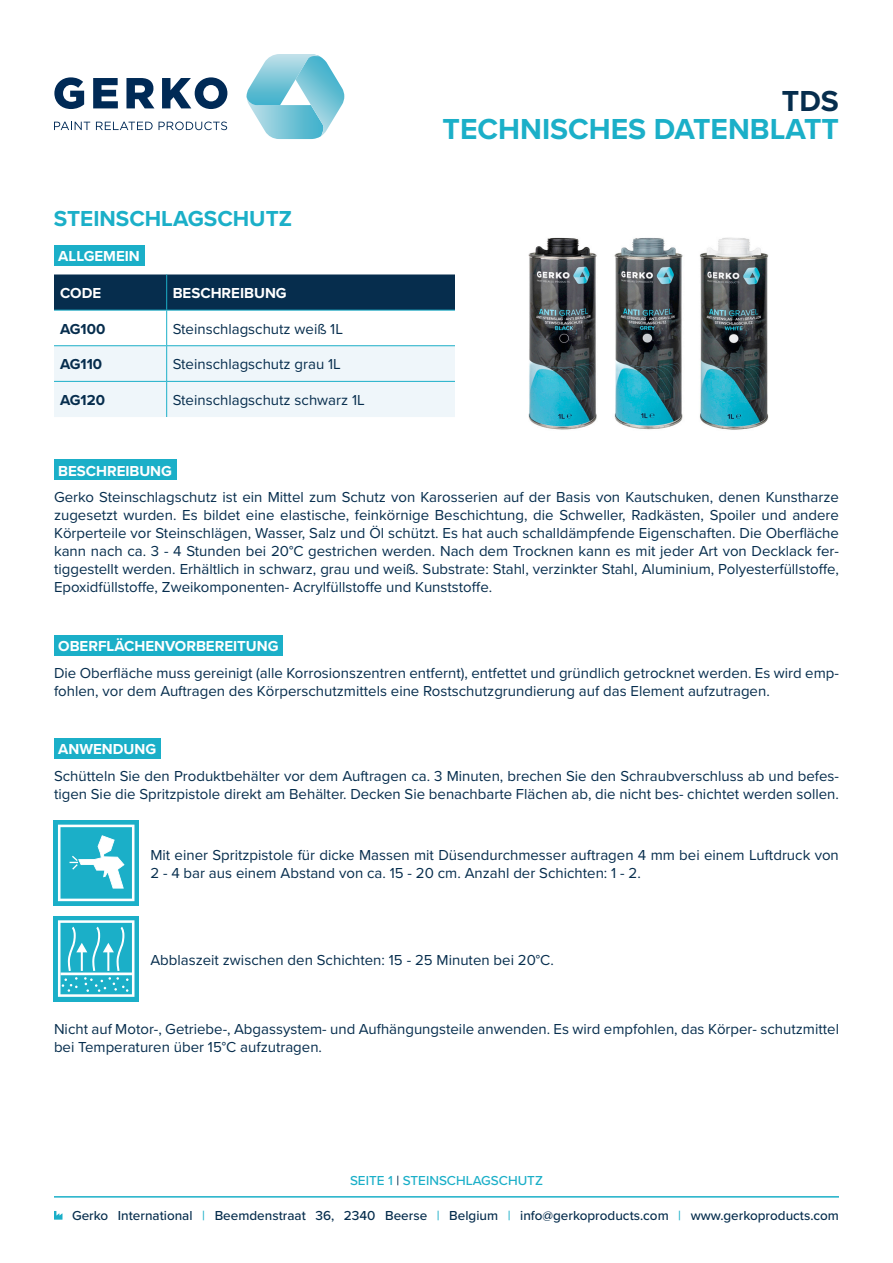
<style>
.page{position:relative;width:893px;height:1263px;background:#fff}
.page>*{position:absolute;margin:0;border:0;box-sizing:border-box;transform-origin:0 0}
.t1{font:700 30px "Proxima Nova";color:#1bafc8}
.t2{font:700 30px "Proxima Nova";color:#062d4d}
.t3{font:700 22.5px "Proxima Nova";color:#1bafc8}
.Alineastijl{font:15px/18px "Proxima Nova";color:#062d4d}
.t4{font:700 15px "Proxima Nova";color:#fff}
.t5{font:700 15px "Proxima Nova";color:#062d4d}
.t6{font:500 13.5px "Proxima Nova";color:#062d4d}
.t7{font:500 13.5px "Proxima Nova";color:#1bafc8}
.s1{color:#062d4d}
.s2{color:#1bafc8}
</style>
<div class="page">
<div style="left:54px;top:245px;width:90px;height:21px;background:#1bafc8"></div>
<div style="left:54px;top:274px;width:401px;height:36px;background:#062d4d"></div>
<div style="left:54px;top:346px;width:401px;height:71px;background:#eff6fa"></div>
<hr style="left:166px;top:274px;width:1px;height:36px;background:#1bafc8">
<hr style="left:54px;top:310px;width:113px;height:1px;background:#1bafc8">
<hr style="left:167px;top:310px;width:667px;height:1px;background:#1bafc8">
<hr style="left:166px;top:310px;width:1px;height:35px;background:#1bafc8">
<hr style="left:166px;top:346px;width:1px;height:35px;background:#1bafc8">
<hr style="left:166px;top:382px;width:1px;height:35px;background:#1bafc8">
<hr style="left:54px;top:345px;width:113px;height:1px;background:#1bafc8">
<hr style="left:167px;top:345px;width:667px;height:1px;background:#1bafc8">
<hr style="left:54px;top:381px;width:113px;height:1px;background:#1bafc8">
<hr style="left:167px;top:381px;width:667px;height:1px;background:#1bafc8">
<div style="left:54px;top:459px;width:122px;height:21px;background:#1bafc8"></div>
<div style="left:54px;top:635px;width:229px;height:20px;background:#1bafc8"></div>
<div style="left:54px;top:738px;width:106px;height:21px;background:#1bafc8"></div>
<svg style="left:54px;top:820px;width:85px;height:85px"></svg>
<svg style="left:58px;top:825px;width:76px;height:76px"></svg>
<div style="left:54px;top:916px;width:85px;height:85px;background:#1bafc8"></div>
<svg style="left:58px;top:920px;width:76px;height:77px"></svg>
<svg style="left:54px;top:122px;width:36px;height:8px"></svg>
<svg style="left:96px;top:122px;width:57px;height:8px"></svg>
<svg style="left:159px;top:122px;width:68px;height:8px"></svg>
<svg style="left:54px;top:77px;width:30px;height:32px"></svg>
<svg style="left:93px;top:78px;width:25px;height:30px"></svg>
<svg style="left:126px;top:78px;width:28px;height:30px"></svg>
<svg style="left:162px;top:77px;width:65px;height:32px"></svg>
<svg style="left:246px;top:54px;width:98px;height:85px"></svg>
<svg style="left:54px;top:1211px;width:8px;height:8px"></svg>
<hr style="left:54px;top:1196px;width:785px;height:1px;background:#1bafc8">
<div style="left:456px;top:208px;width:383px;height:250px;background:#fff"></div>
<img style="left:528px;top:237px;width:241px;height:193px">
<p class="t3" style="left:54px;top:202px;width:240px">STEINSCHLAGSCHUTZ</p>
<p class="t4" style="left:58px;top:245px;width:83px">ALLGEMEIN</p>
<p class="t4" style="left:60px;top:282px;width:43px">CODE</p>
<p class="t4" style="left:173px;top:282px;width:116px">BESCHREIBUNG</p>
<p class="t5" style="left:60px;top:318px;width:47px">AG100</p>
<p class="Alineastijl" style="left:173px;top:319px;width:172px">Steinschlagschutz weiß 1L</p>
<p class="t5" style="left:60px;top:353px;width:44px">AG110</p>
<p class="Alineastijl" style="left:173px;top:355px;width:170px">Steinschlagschutz grau 1L</p>
<p class="t5" style="left:60px;top:389px;width:47px">AG120</p>
<p class="Alineastijl" style="left:173px;top:390px;width:194px">Steinschlagschutz schwarz 1L</p>
<p class="t4" style="left:58px;top:459px;width:115px">BESCHREIBUNG</p>
<p class="t2" style="left:782px;top:78px;width:58px">TDS</p>
<p class="t1" style="left:443px;top:107px;width:398px">TECHNISCHES DATENBLATT</p>
<p class="Alineastijl" style="left:54px;top:488px;width:786px;text-align:justify">Gerko Steinschlagschutz ist ein Mittel zum Schutz von Karosserien auf der Basis von Kautschuken, denen Kunstharze zugesetzt wurden. Es bildet eine elastische, feinkörnige Beschichtung, die Schweller, Radkästen, Spoiler und andere Körperteile vor Steinschlägen, Wasser, Salz und Öl schützt. Es hat auch schalldämpfende Eigenschaften. Die Oberfläche kann nach ca. 3 - 4 Stunden bei 20°C gestrichen werden. Nach dem Trocknen kann es mit jeder Art von Decklack fer&shy;tiggestellt werden. Erhältlich in schwarz, grau und weiß. Substrate: Stahl, verzinkter Stahl, Aluminium, Polyesterfüllstoffe, Epoxidfüllstoffe, Zweikomponenten- Acrylfüllstoffe und Kunststoffe.</p>
<p class="t4" style="left:58px;top:635px;width:222px">OBERFLÄCHENVORBEREITUNG</p>
<p class="Alineastijl" style="left:54px;top:663px;width:786px">Die Oberfläche muss gereinigt (alle Korrosionszentren entfernt), entfettet und gründlich getrocknet werden. Es wird emp&shy;fohlen, vor dem Auftragen des Körperschutzmittels eine Rostschutzgrundierung auf das Element aufzutragen.</p>
<p class="t4" style="left:58px;top:738px;width:100px">ANWENDUNG</p>
<p class="Alineastijl" style="left:54px;top:766px;width:786px">Schütteln Sie den Produktbehälter vor dem Auftragen ca. 3 Minuten, brechen Sie den Schraubverschluss ab und befes&shy;tigen Sie die Spritzpistole direkt am Behälter. Decken Sie benachbarte Flächen ab, die nicht bes- chichtet werden sollen.</p>
<p class="Alineastijl" style="left:150px;top:845px;width:690px">Mit einer Spritzpistole für dicke Massen mit Düsendurchmesser auftragen 4 mm bei einem Luftdruck von<br>2 - 4 bar aus einem Abstand von ca. 15 - 20 cm. Anzahl der Schichten: 1 - 2.</p>
<p class="Alineastijl" style="left:150px;top:950px;width:405px">Abblaszeit zwischen den Schichten: 15 - 25 Minuten bei 20°C.</p>
<p class="Alineastijl" style="left:54px;top:1019px;width:786px">Nicht auf Motor-, Getriebe-, Abgassystem- und Aufhängungsteile anwenden. Es wird empfohlen, das Körper- schutzmittel bei Temperaturen über 15°C aufzutragen.</p>
<p class="t7" style="left:350px;top:1170px;width:194px">SEITE 1 <span class="s1">|</span> STEINSCHLAGSCHUTZ</p>
<p class="t6" style="left:72px;top:1205px;width:768px">Gerko International <span class="s2">|</span> Beemdenstraat 36, 2340 Beerse <span class="s2">|</span> Belgium <span class="s2">|</span> info@gerkoproducts.com <span class="s2">|</span> www.gerkoproducts.com</p>
</div>
